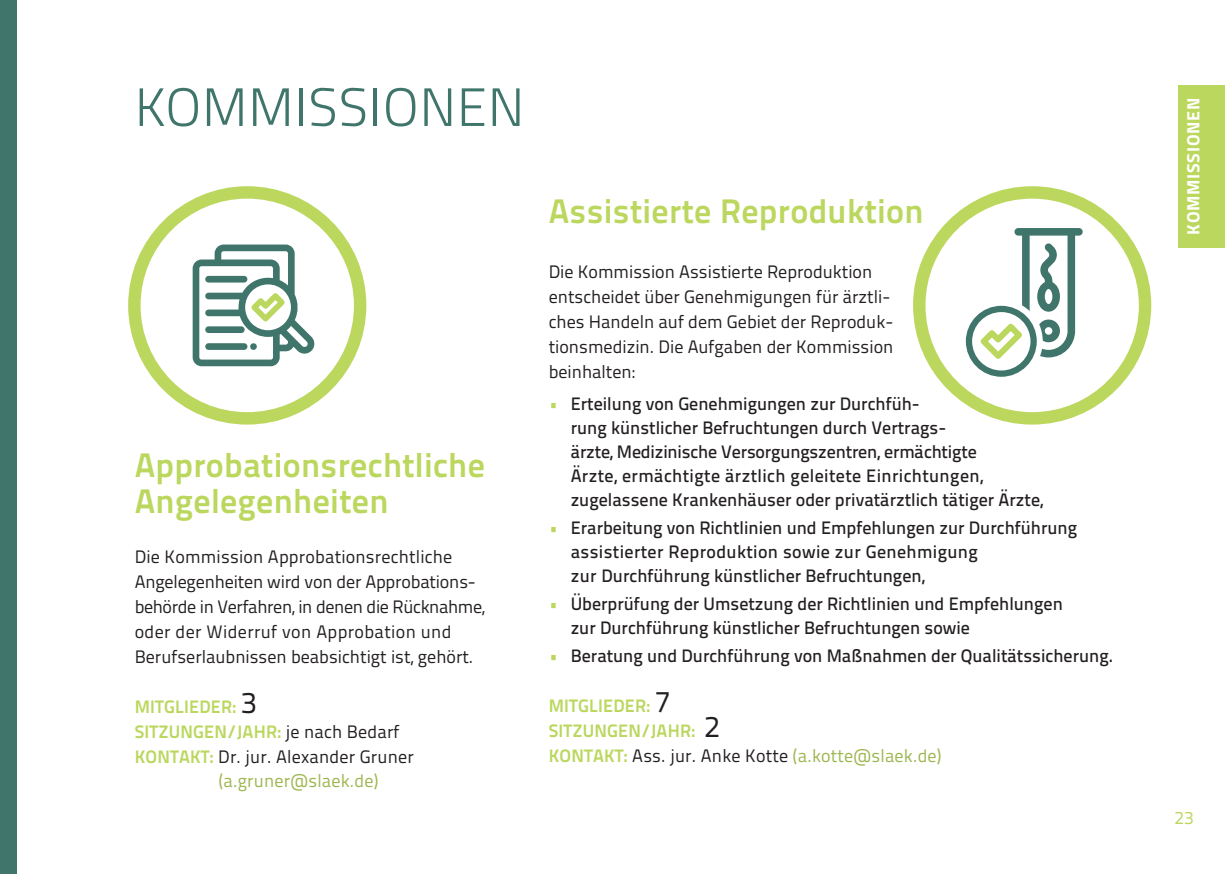
<style>
.page{position:relative;width:1225px;height:874px;background:#fff}
.page>*{position:absolute;margin:0;border:0;box-sizing:border-box;transform-origin:0 0}
.t1{font:300 54px "Titillium";letter-spacing:.02em;color:#40756b}
.t2{font:700 34px/36px "Titillium Text";letter-spacing:.01em;color:#bbd75e}
.t3{font:500 18px/24px "Titillium Text";color:#231f20}
.t4{font:18px/25px "Titillium Text";color:#231f20}
.t5{font:700 18px/25px "Titillium Text";letter-spacing:.01em;color:#bbd75e}
.t6{font:18px "Titillium Text";letter-spacing:.01em;color:#9db64f}
.t7{font:18px "Titillium Text";color:#bbd75e}
.t8{font:700 17.8px "Titillium";letter-spacing:.04em;color:#fff}
.s1{color:#bbd75e}
.s2{font-weight:400;font-size:30px;color:#231f20}
.s3{font-weight:400;color:#231f20}
.s4{font-weight:400;color:#9db64f}
.s5{font-weight:700;color:#bbd75e}
</style>
<div class="page">
<div style="left:0;top:0;width:17px;height:873px;background:#40756b"></div>
<div style="left:1178px;top:85px;width:47px;height:162px;background:#bbd75e"></div>
<svg style="left:919px;top:192px;width:226px;height:226px"></svg>
<div style="left:913px;top:186px;width:238px;height:238px;border:12px solid #bbd75e;border-radius:50%"></div>
<div style="left:128px;top:186px;width:238px;height:238px;border:12px solid #bbd75e;border-radius:50%"></div>
<svg style="left:193px;top:244px;width:121px;height:122px"></svg>
<div style="left:205px;top:343px;width:42px;height:7px;background:#40756b;border-radius:3px"></div>
<div style="left:205px;top:276px;width:42px;height:6px;background:#40756b;border-radius:3px"></div>
<div style="left:960px;top:300px;width:82px;height:82px;background:#fff;border-radius:50%"></div>
<svg style="left:966px;top:228px;width:116px;height:148px"></svg>
<h1 class="t1" style="left:135px;top:68px;width:391px">KOMMISSIONEN</h1>
<p class="t8" style="left:1179px;top:234px;width:138px;rotate:-90deg">KOMMISSIONEN</p>
<h2 class="t2" style="left:549px;top:191px;width:376px">Assistierte Reproduktion</h2>
<p class="t4" style="left:549px;top:258px;width:346px">Die Kommission Assistierte Reproduktion entscheidet über Genehmigungen für ärztli&shy;ches Handeln auf dem Gebiet der Reproduk&shy;tionsmedizin. Die Aufgaben der Kommission beinhalten:</p>
<p class="t3" style="left:570px;top:390px;width:474px;text-indent:-22px"><span class="s1">•</span> Erteilung von Genehmigungen zur Durchfüh-<br>rung künstlicher Befruchtungen durch Vertrags-<br>ärzte, Medizinische Versorgungszentren, ermächtigte<br>Ärzte, ermächtigte ärztlich geleitete Einrichtungen, zugelassene Krankenhäuser oder privatärztlich tätiger Ärzte,</p>
<p class="t3" style="left:570px;top:514px;width:508px;text-indent:-22px"><span class="s1">•</span> Erarbeitung von Richtlinien und Empfehlungen zur Durchführung assistierter Reproduktion sowie zur Genehmigung<br>zur Durchführung künstlicher Befruchtungen,</p>
<p class="t3" style="left:570px;top:590px;width:494px;text-indent:-22px"><span class="s1">•</span> Überprüfung der Umsetzung der Richtlinien und Empfehlungen zur Durchführung künstlicher Befruchtungen sowie</p>
<p class="t3" style="left:549px;top:642px;width:566px"><span class="s1">•</span> Beratung und Durchführung von Maßnahmen der Qualitätssicherung.</p>
<p class="t5" style="left:549px;top:692px;width:394px">MITGLIEDER: <span class="s2">7<br></span>SITZUNGEN/JAHR: <span class="s2">2<br></span>KONTAKT: <span class="s3">Ass. jur. Anke Kotte</span> <span class="s4">(a.kotte@slaek.de)</span></p>
<h2 class="t2" style="left:135px;top:444px;width:352px">Approbationsrechtliche<br>Angelegenheiten</h2>
<p class="t4" style="left:135px;top:542px;width:352px">Die Kommission Approbationsrechtliche Angelegenheiten wird von der Approbations&shy;behörde in Verfahren, in denen die Rücknahme, oder der Widerruf von Approbation und Berufserlaubnissen beabsichtigt ist, gehört.</p>
<p class="t5" style="left:135px;top:692px;width:123px">MITGLIEDER: <span class="s2">3</span></p>
<p class="t5" style="left:135px;top:717px;width:266px">SITZUNGEN/JAHR: <span class="s3">je nach Bedarf</span></p>
<p class="t4" style="left:135px;top:742px;width:281px"><span class="s5">KONTAKT:</span> Dr. jur. Alexander Gruner</p>
<p class="t6" style="left:219px;top:767px;width:161px">(a.gruner@slaek.de)</p>
<p class="t7" style="left:1174px;top:803px;width:21px">23</p>
</div>
